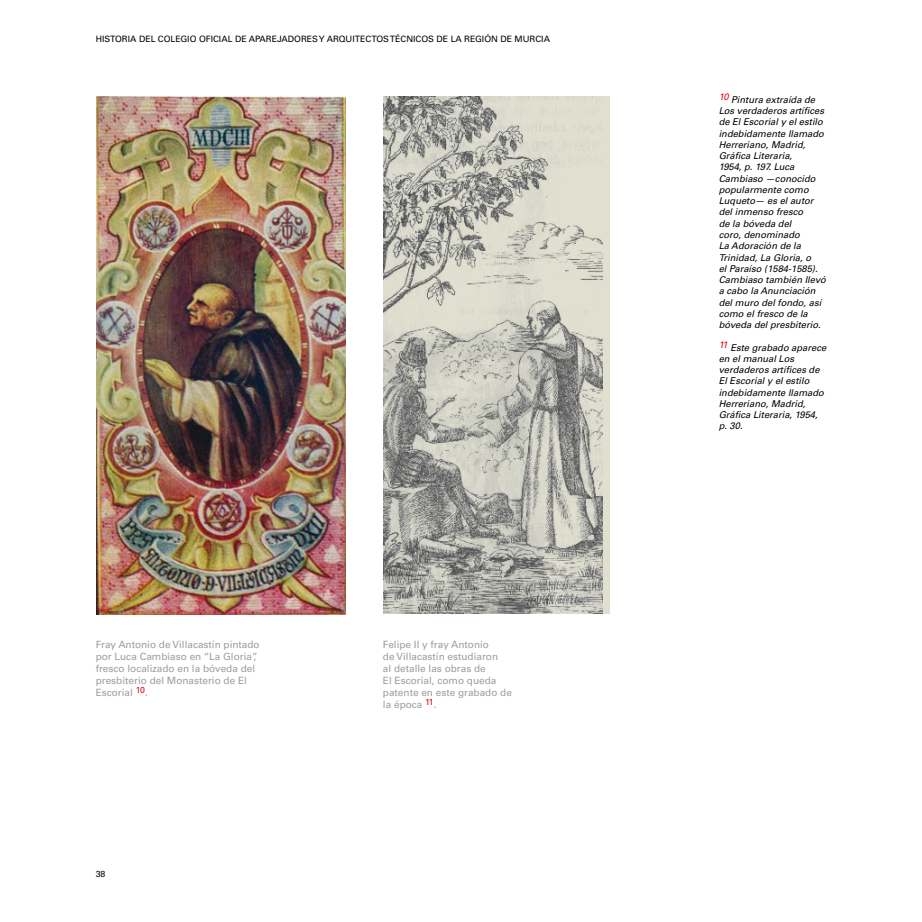
<style>
.page{position:relative;width:922px;height:922px;background:#fff}
.page>*{position:absolute;margin:0;border:0;box-sizing:border-box;transform-origin:0 0}
.t1{font:10px/11.9px "Univers LT Std";color:#9c9d9f}
.t2{font:italic 9.38px/11.2px "Univers LT Std";color:#000}
.t3{font:8.75px "Univers LT Std";color:#000}
</style>
<div class="page">
<img style="left:96px;top:96px;width:249px;height:518px">
<div style="left:383px;top:96px;width:226px;height:517px;background:#e1dfcf"></div>
<img style="left:383px;top:96px;width:219px;height:517px">
<p class="t3" style="left:96px;top:33px;width:455px">HISTORIA DEL COLEGIO OFICIAL DE APAREJADORES Y ARQUITECTOS TÉCNICOS DE LA REGIÓN DE MURCIA</p>
<p class="t1" style="left:96px;top:638px;width:165px">Fray Antonio de Villacastín pintado por Luca Cambiaso en “La Gloria”, fresco localizado en la bóveda del presbiterio del Monasterio de El<br>Escorial <sup>10</sup>.</p>
<p class="t1" style="left:383px;top:638px;width:130px">Felipe II y fray Antonio<br>de Villacastín estudiaron<br>al detalle las obras de<br>El Escorial, como queda patente en este grabado de la época <sup>11</sup>.</p>
<p class="t3" style="left:96px;top:868px;width:11px">38</p>
<p class="t2" style="left:718px;top:94px;width:109px"><sup>10</sup> Pintura extraída de<br>Los verdaderos artífices de El Escorial y el estilo indebidamente llamado<br>Herreriano, Madrid,<br>Gráfica Literaria,<br>1954, p. 197. Luca<br>Cambiaso —conocido popularmente como<br>Luqueto— es el autor del inmenso fresco<br>de la bóveda del<br>coro, denominado<br>La Adoración de la<br>Trinidad, La Gloria, o<br>el Paraíso (1584-1585).<br>Cambiaso también llevó a cabo la Anunciación del muro del fondo, así como el fresco de la bóveda del presbiterio.</p>
<p class="t2" style="left:718px;top:342px;width:109px"><sup>11</sup> Este grabado aparece en el manual Los verdaderos artífices de<br>El Escorial y el estilo indebidamente llamado<br>Herreriano, Madrid,<br>Gráfica Literaria, 1954, p. 30.</p>
</div>
